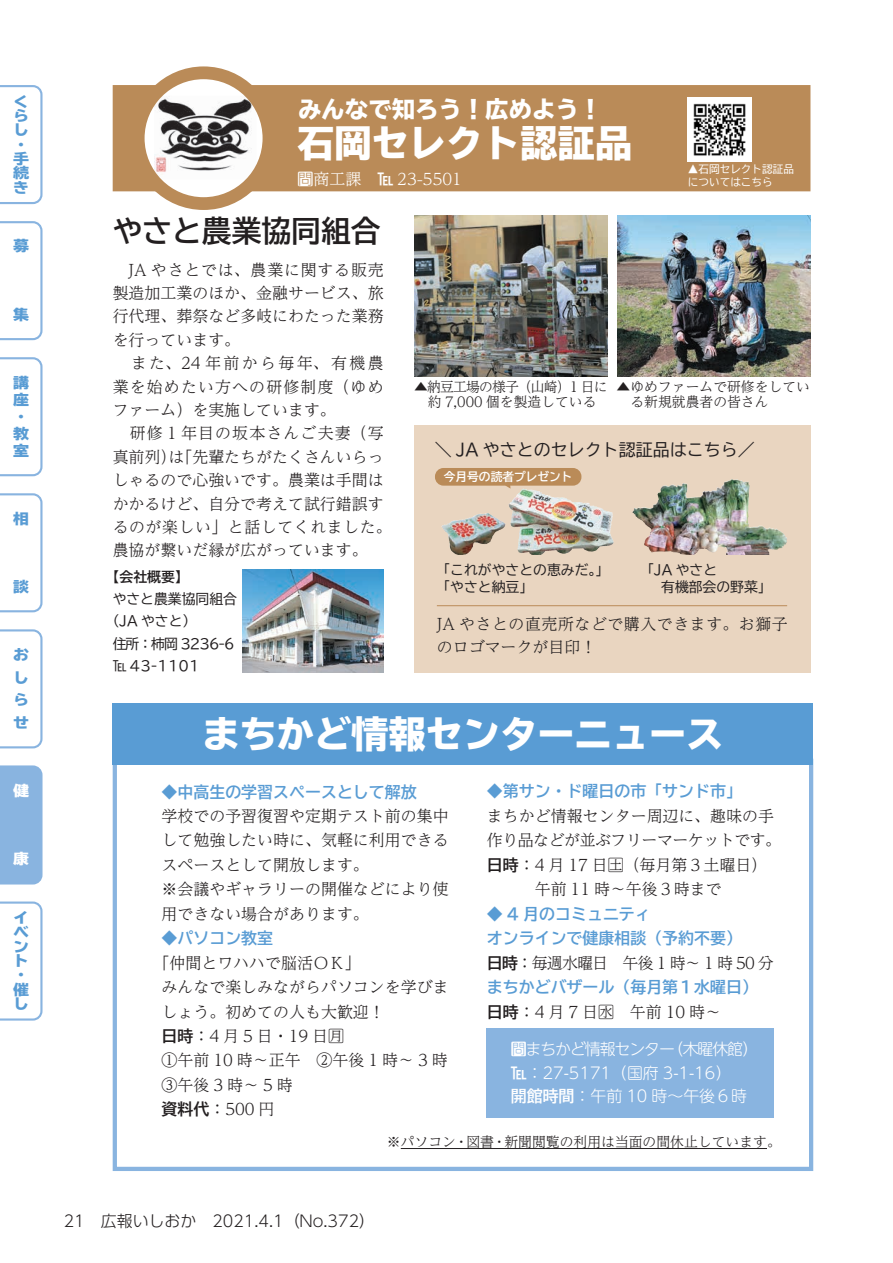
<style>
.page{position:relative;width:893px;height:1263px;background:#fff}
.page>*{position:absolute;margin:0;border:0;box-sizing:border-box;transform-origin:0 0}
.t1{font:800 37.2px "TBUD Go Std";color:#fff}
.t2{font:700 29.7px "TBUD Go Std";color:#231f20}
.t3{font:800 23.4px "TBUD Go Std";color:#fff}
.t4{font:16.95px "TBUD Go Std";color:#231f20}
.t5{font:300 15.9px/24.5px "UD Reimin Pr 6 N";color:#231f20}
.t6{font:700 15.9px/24.5px "TBUD Go Std";color:#599cd4}
.t7{font:300 15.9px/23.4px "UD Shin M Go Pr 6 N";color:#fff}
.t8{font:300 15.9px/23.4px "UD Reimin Pr 6 N";letter-spacing:.035em;color:#231f20}
.t9{font:300 15.9px "UD Shin Go Pr 6 N";color:#231f20}
.t10{font:300 15.9px "UD Reimin Pr 6 N";letter-spacing:-.05em;color:#231f20}
.t11{font:300 15.9px "UD Reimin Pr 6 N";color:#fff}
.t12{font:300 15.9px "UD Shin M Go Pr 6 N";letter-spacing:-.07em;color:#fff}
.t13{font:800 14.4px/14.4px "TBUD Go Std";color:#599cd4;text-align:justify;scale:1.11 1}
.t14{font:800 14.4px "TBUD Go Std";color:#fff;scale:1.11 1}
.t15{font:300 13.8px/14.9px "UD Reimin Pr 6 N";color:#231f20}
.t16{font:13.8px/17px "TBUD Go Std";color:#231f20}
.t17{font:700 13.8px "TBUD Go Std";color:#231f20}
.t18{font:700 11.7px "TBUD Go Std";color:#fff}
.t19{font:10.65px/12.8px "TBUD Go Std";color:#fff}
.s1{font-family:"UD Shin Go Pr 6 N"}
.s2{font-family:"TBUD Go Std";font-weight:700}
</style>
<div class="page">
<svg style="left:0;top:85px;width:43px;height:120px"></svg>
<svg style="left:0;top:493px;width:43px;height:120px"></svg>
<svg style="left:0;top:221px;width:43px;height:120px"></svg>
<svg style="left:0;top:629px;width:43px;height:120px"></svg>
<svg style="left:0;top:357px;width:43px;height:120px"></svg>
<div style="left:0;top:765px;width:43px;height:120px;background:#89b4e0"></div>
<svg style="left:0;top:901px;width:43px;height:120px"></svg>
<div style="left:113px;top:759px;width:700px;height:412px;border:4px solid #89b4e0"></div>
<div style="left:113px;top:704px;width:700px;height:61px;background:#599cd4"></div>
<img style="left:243px;top:569px;width:141px;height:103px">
<div style="left:113px;top:85px;width:697px;height:106px;background:#ba8b58"></div>
<svg style="left:138px;top:73px;width:131px;height:131px;fill:#fff"></svg>
<img style="left:154px;top:96px;width:102px;height:84px">
<div style="left:132px;top:66px;width:143px;height:144px;border:13px solid #ba8b58;border-radius:50%"></div>
<img style="left:617px;top:216px;width:193px;height:160px">
<img style="left:414px;top:216px;width:194px;height:160px">
<div style="left:414px;top:425px;width:396px;height:248px;background:#e9d5c0"></div>
<img style="left:441px;top:513px;width:51px;height:42px">
<img style="left:508px;top:489px;width:106px;height:66px">
<img style="left:632px;top:480px;width:99px;height:57px">
<hr style="left:437px;top:605px;width:350px;height:1px;background:#ba8b58">
<div style="left:435px;top:468px;width:146px;height:18px;background:#ba8b58;border-radius:9px"></div>
<svg style="left:500px;top:485px;width:11px;height:4px"></svg>
<hr style="left:401px;top:1148px;width:366px;height:1px;background:#231f20">
<div style="left:487px;top:1028px;width:287px;height:89px;background:#89b4e0"></div>
<img style="left:688px;top:98px;width:64px;height:63px">
<p class="t13" style="left:13px;top:94px;width:15px">くらし</p>
<p class="t13" style="left:13px;top:137px;width:11px">・</p>
<p class="t13" style="left:13px;top:152px;width:16px">手続き</p>
<p class="t13" style="left:13px;top:239px;width:16px">募</p>
<p class="t13" style="left:13px;top:308px;width:16px">集</p>
<p class="t13" style="left:13px;top:374px;width:16px;line-height:17.1px">講座</p>
<p class="t13" style="left:13px;top:410px;width:11px">・</p>
<p class="t13" style="left:13px;top:425px;width:16px;line-height:17.1px">教室</p>
<p class="t13" style="left:13px;top:511px;width:15px">相</p>
<p class="t13" style="left:13px;top:580px;width:16px">談</p>
<p class="t13" style="left:13px;top:643px;width:16px;line-height:22.8px">おしらせ</p>
<p class="t14" style="left:13px;top:782px;width:16px">健</p>
<p class="t14" style="left:13px;top:851px;width:16px">康</p>
<p class="t13" style="left:13px;top:911px;width:15px">イベント</p>
<p class="t13" style="left:13px;top:968px;width:11px">・</p>
<p class="t13" style="left:13px;top:983px;width:16px">催し</p>
<h3 class="t3" style="left:298px;top:97px;width:306px">みんなで知ろう！広めよう!</h3>
<h1 class="t1" style="left:297px;top:123px;width:336px">石岡セレクト認証品</h1>
<p class="t11" style="left:298px;top:166px;width:65px"><span class="s1">問</span>商工課</p>
<p class="t11" style="left:377px;top:166px;width:86px"><span class="s2">TEL</span> 23-5501</p>
<p class="t19" style="left:688px;top:163px;width:108px">▲石岡セレクト認証品についてはこちら</p>
<h2 class="t2" style="left:113px;top:207px;width:269px">やさと農業協同組合</h2>
<p class="t5" style="left:113px;top:257px;width:280px;line-height:23.4px">　JA やさとでは、農業に関する販売製造加工業のほか、金融サービス、旅行代理、葬祭など多岐にわたった業務を行っています。<br>　また、24年前から毎年、有機農業を始めたい方への研修制度（ゆめファーム）を実施しています。<br>　研修 1 年目の坂本さんご夫妻（写真前列 「は） 先輩たちがたくさんいらっしゃるので心強いです。農業は手間はかかるけど、自分で考えて試行錯誤するのが楽しい」と話してくれました。農協が繋いだ縁が広がっています。</p>
<p class="t17" style="left:106px;top:565px;width:84px">【会社概要【</p>
<p class="t16" style="left:113px;top:590px;width:126px">やさと農業協同組合</p>
<p class="t16" style="left:106px;top:612px;width:92px">（JA やさと(</p>
<p class="t16" style="left:113px;top:635px;width:124px">住所：柿岡 3236-6</p>
<p class="t16" style="left:113px;top:657px;width:88px">TEL 43-1101</p>
<p class="t15" style="left:414px;top:379px;width:195px;text-align:center">▲納豆工場の様子（山崎）1 日に約 7,000 個を製造している</p>
<p class="t4" style="left:435px;top:435px;width:321px">＼ JA やさとのセレクト認証品はこちら／</p>
<p class="t15" style="left:630px;top:379px;width:181px;text-indent:-14px">▲ゆめファームで研修をしている新規就農者の皆さん</p>
<p class="t18" style="left:444px;top:467px;width:130px">今月号の読者プレゼント</p>
<p class="t16" style="left:436px;top:561px;width:174px">「これがやさとの恵みだ「。「やさと納豆「</p>
<p class="t16" style="left:647px;top:561px;width:126px;text-indent:-7px">「JA やさと<br>　有機部会の野菜「</p>
<p class="t8" style="left:437px;top:611px;width:352px">JA やさとの直売所などで購入できます。お獅子のロゴマークが目印!</p>
<h1 class="t1" style="left:202px;top:714px;width:522px">まちかど情報センターニュース</h1>
<p class="t6" style="left:162px;top:779px;width:257px">◆中高生の学習スペースとして解放</p>
<p class="t5" style="left:162px;top:803px;width:289px">学校での予習復習や定期テスト前の集中して勉強したい時に、気軽に利用できるスペースとして開放します。<br>※会議やギャラリーの開催などにより使用できない場合があります。</p>
<p class="t6" style="left:162px;top:926px;width:113px">◆パソコン教室</p>
<p class="t5" style="left:162px;top:950px;width:289px;text-indent:-8px">「仲間とワハハで脳活ＯＫ「<br>みんなで楽しみながらパソコンを学びましょう。初めての人も大歓迎!<br><span class="s2">日時</span>：4月 5 日・19 日月<br>①午前 10 時～正午　②午後 1 時～ 3 時<br>③午後3時～5時<br><span class="s2">資料代</span>：500 円</p>
<p class="t6" style="left:487px;top:779px;width:257px">◆第サン・ド曜日の市「サンド市「</p>
<p class="t5" style="left:487px;top:803px;width:296px">まちかど情報センター周辺に、趣味の手作り品などが並ぶフリーマーケットです。<span class="s2">日時</span>：4 月 17 日土（毎月第３土曜日(　　　午前 11 時～午後３時まで</p>
<p class="t6" style="left:487px;top:902px;width:257px">◆ 4 月のコミュニティ<br>オンラインで健康相談（予約不要(</p>
<p class="t10" style="left:487px;top:950px;width:289px"><span class="s2">日時</span>：毎週水曜日　午後 1 時～ 1 時 50 分</p>
<p class="t6" style="left:487px;top:975px;width:273px">まちかどバザール（毎月第１水曜日(</p>
<p class="t5" style="left:487px;top:999px;width:236px"><span class="s2">日時</span>：4 月 7 日水　午前 10 時~</p>
<p class="t7" style="left:511px;top:1037px;width:238px">問まちかど情報センター<br><span class="s2">℡</span>：27-5171（国府 3-1-16(<span class="s2">開館時間</span>：午前 10 時～午後６時</p>
<p class="t12" style="left:668px;top:1036px;width:92px">（木曜休館(</p>
<p class="t15" style="left:387px;top:1133px;width:395px">※パソコン・図書・新聞閲覧の利用は当面の間休止しています。</p>
<p class="t9" style="left:64px;top:1208px;width:313px">21　広報いしおか　2021.4.1（No.372(</p>
</div>
